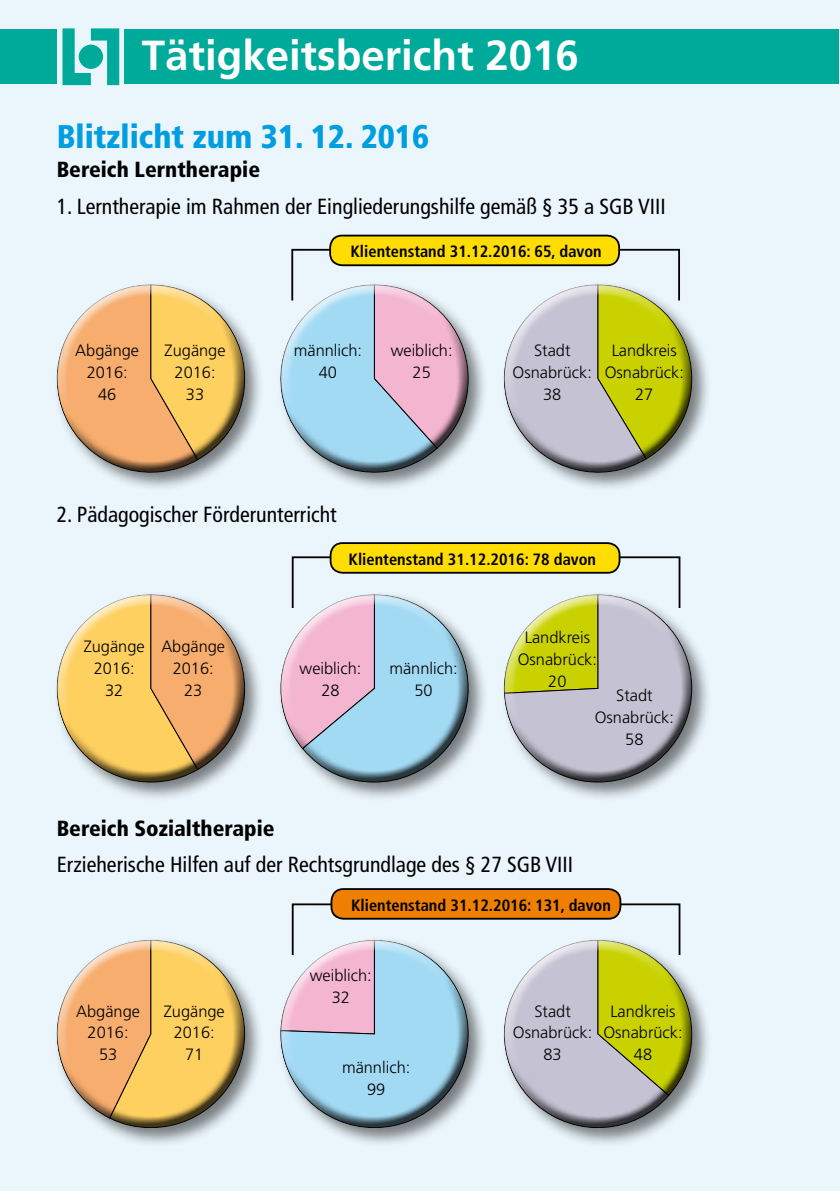
<style>
.page{position:relative;width:840px;height:1191px;background:#fff}
.page>*{position:absolute;margin:0;border:0;box-sizing:border-box;transform-origin:0 0}
.t1{font:700 42px "Frutiger";color:#fff}
.t2{font:900 condensed 32.8px "Frutiger";color:#009ee0}
.t3{font:condensed 21.8px "Frutiger";color:#000}
.t4{font:900 condensed 21.8px "Frutiger";color:#000}
.t5{font:300 16.4px/21.8px "Frutiger";color:#000;text-align:center}
.t6{font:700 condensed 16.4px "Frutiger";color:#000}
</style>
<div class="page">
<div style="left:0;top:0;width:839px;height:1191px;background:#ebf6fc"></div>
<div style="left:53px;top:590px;width:659px;height:212px;background:#000;opacity:.5"></div>
<div style="left:56px;top:584px;width:631px;height:155px;background:#fff;opacity:.75"></div>
<div style="left:58px;top:624px;width:634px;height:168px;background:#000;opacity:.75"></div>
<div style="left:330px;top:543px;width:289px;height:30px;background:#fd0;border-radius:12px"></div>
<div style="left:329px;top:542px;width:291px;height:31px;border:2px solid #000;border-radius:12px"></div>
<div style="left:53px;top:935px;width:659px;height:213px;background:#000;opacity:.5"></div>
<div style="left:56px;top:930px;width:630px;height:154px;background:#fff;opacity:.75"></div>
<div style="left:58px;top:969px;width:634px;height:159px;background:#000;opacity:.75"></div>
<div style="left:331px;top:889px;width:289px;height:29px;background:#ee7f00;border-radius:12px"></div>
<div style="left:330px;top:888px;width:291px;height:31px;border:2px solid #000;border-radius:12px"></div>
<div style="left:53px;top:280px;width:659px;height:213px;background:#000;opacity:.5"></div>
<div style="left:56px;top:284px;width:630px;height:144px;background:#fff;opacity:.75"></div>
<div style="left:58px;top:314px;width:634px;height:169px;background:#000;opacity:.75"></div>
<div style="left:330px;top:236px;width:288px;height:29px;background:#fd0;border-radius:12px"></div>
<div style="left:329px;top:235px;width:290px;height:31px;border:2px solid #000;border-radius:12px"></div>
<div style="left:0;top:29px;width:838px;height:55px;background:#00aa9b"></div>
<div style="left:58px;top:24px;width:66px;height:66px;background:#ebf6fc"></div>
<svg style="left:62px;top:28px;width:57px;height:57px"></svg>
<div style="left:79px;top:45px;width:24px;height:24px;background:#00aa9b;border-radius:50%"></div>
<h1 class="t1" style="left:142px;top:31px;width:438px">Tätigkeitsbericht 2016</h1>
<h2 class="t2" style="left:57px;top:117px;width:373px">Blitzlicht zum 31. 12. 2016</h2>
<h3 class="t4" style="left:57px;top:157px;width:205px">Bereich Lerntherapie</h3>
<h3 class="t3" style="left:57px;top:193px;width:610px">1. Lerntherapie im Rahmen der Eingliederungshilfe gemäß § 35 a SGB VIII</h3>
<p class="t6" style="left:350px;top:242px;width:252px">Klientenstand 31.12.2016: 65, davon</p>
<p class="t5" style="left:512px;top:339px;width:81px">Stadt<br>Osnabrück:<br>38</p>
<p class="t5" style="left:75px;top:339px;width:65px">Abgänge<br>2016:<br>46</p>
<p class="t5" style="left:390px;top:339px;width:63px">weiblich:<br>25</p>
<p class="t5" style="left:294px;top:339px;width:70px">männlich:<br>40</p>
<p class="t5" style="left:604px;top:339px;width:81px">Landkreis<br>Osnabrück:<br>27</p>
<p class="t5" style="left:164px;top:339px;width:63px">Zugänge<br>2016:<br>33</p>
<h3 class="t3" style="left:57px;top:502px;width:281px">2. Pädagogischer Förderunterricht</h3>
<p class="t6" style="left:348px;top:549px;width:249px">Klientenstand 31.12.2016: 78 davon</p>
<p class="t5" style="left:84px;top:635px;width:63px">Zugänge<br>2016:<br>32</p>
<p class="t5" style="left:161px;top:635px;width:65px">Abgänge<br>2016:<br>23</p>
<p class="t5" style="left:299px;top:658px;width:63px">weiblich:<br>28</p>
<p class="t5" style="left:389px;top:658px;width:70px">männlich:<br>50</p>
<p class="t5" style="left:517px;top:626px;width:81px">Landkreis<br>Osnabrück:<br>20</p>
<p class="t5" style="left:594px;top:684px;width:81px">Stadt<br>Osnabrück:<br>58</p>
<h3 class="t4" style="left:57px;top:815px;width:219px">Bereich Sozialtherapie</h3>
<h3 class="t3" style="left:57px;top:852px;width:517px">Erzieherische Hilfen auf der Rechtsgrundlage des § 27 SGB VIII</h3>
<p class="t5" style="left:76px;top:1000px;width:65px">Abgänge<br>2016:<br>53</p>
<p class="t5" style="left:164px;top:1000px;width:63px">Zugänge<br>2016:<br>71</p>
<p class="t6" style="left:351px;top:895px;width:261px">Klientenstand 31.12.2016: 131, davon</p>
<p class="t5" style="left:310px;top:965px;width:63px">weiblich:<br>32</p>
<p class="t5" style="left:342px;top:1056px;width:70px">männlich:<br>99</p>
<p class="t5" style="left:512px;top:1000px;width:81px">Stadt<br>Osnabrück:<br>83</p>
<p class="t5" style="left:603px;top:1000px;width:81px">Landkreis<br>Osnabrück:<br>48</p>
</div>
